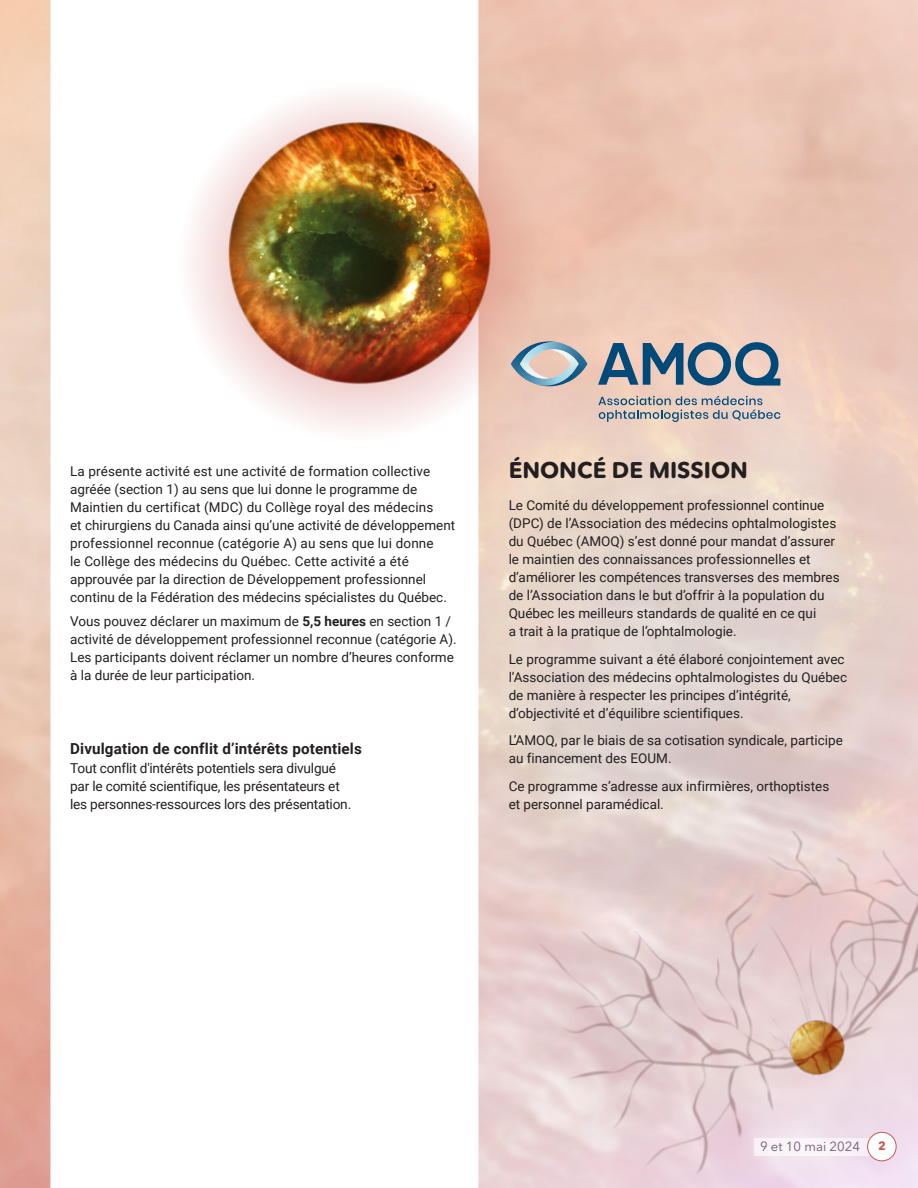
<style>
.page{position:relative;width:918px;height:1188px;background:#fff}
.page>*{position:absolute;margin:0;border:0;box-sizing:border-box;transform-origin:0 0}
.Sous-titres_petit{font:700 22.5px "Avenir Next Rounded Std";color:#231f20}
.Texte_petit{font:700 15.15px "Roboto";letter-spacing:.01em;color:#231f20}
.Texte_petit-2{font:13.65px/18.1px "Roboto";letter-spacing:-.015em;color:#231f20}
.Texte_petit-3{font:13.5px/18px "Roboto";color:#231f20}
.Texte{font:13.5px/18px "Roboto";color:#231f20}
.t1{font:13.2px "Avenir Next Rounded Std";color:#725a71}
.t2{font:700 12px "Avenir Next Rounded Std";color:#ca5751}
.s1{font-weight:700}
</style>
<div class="page">
<svg style="left:178px;top:81px;width:361px;height:361px;fill:#fbf2f2"></svg>
<img style="left:209px;top:107px;width:304px;height:292px">
<img style="left:511px;top:341px;width:68px;height:45px">
<img style="left:579px;top:342px;width:9px;height:44px">
<img style="left:520px;top:342px;width:59px;height:44px">
<svg style="left:598px;top:342px;width:182px;height:44px;background:#8794a0"></svg>
<svg style="left:598px;top:396px;width:182px;height:26px;background:#bab4b2"></svg>
<img style="left:478px;top:818px;width:440px;height:370px">
<img style="left:765px;top:997px;width:100px;height:100px">
<div style="left:754px;top:1138px;width:124px;height:17px;background:#f9f4f8"></div>
<div style="left:868px;top:1132px;width:28px;height:29px;background:#fff;border-radius:50%"></div>
<div style="left:867px;top:1132px;width:30px;height:29px;border:1px solid #ca5751;border-radius:50%"></div>
<p class="Texte" style="left:70px;top:461px;width:387px">La présente activité est une activité de formation collective agréée (section 1) au sens que lui donne le programme de Maintien du certificat (MDC) du Collège royal des médecins<br>et chirurgiens du Canada ainsi qu’une activité de développement professionnel reconnue (catégorie A) au sens que lui donne<br>le Collège des médecins du Québec. Cette activité a été approuvée par la direction de Développement professionnel continu de la Fédération des médecins spécialistes du Québec.</p>
<p class="Texte" style="left:70px;top:612px;width:388px">Vous pouvez déclarer un maximum de <span class="s1">5,5 heures</span> en section /1 activité de développement professionnel reconnue (catégorie A .( Les participants doivent réclamer un nombre ’d heures conforme<br>laà durée de leur participation.</p>
<p class="Texte_petit" style="left:70px;top:738px;width:293px">Divulgation de conflit ’d intérêts potentiels</p>
<p class="Texte_petit-2" style="left:70px;top:758px;width:271px">Tout conflit 'd intérêts potentiels sera divulgué par le comité scientifique, les présentateurs et</p>
<p class="Texte_petit-2" style="left:70px;top:795px;width:283px">les personnes-ressources lors des présentation.</p>
<p class="Sous-titres_petit" style="left:509px;top:457px;width:241px">ÉNONCÉ DE MISSION</p>
<p class="Texte_petit-3" style="left:509px;top:496px;width:333px">Le Comité du développement professionnel continue (DPC) de ’lAssociation des médecins ophtalmologistes du Québec (AMOQ ’ s) est donné pour mandat ’d assurer le maintien des connaissances professionnelles et<br>’d améliorer les compétences transverses des membres de ’lAssociation dans le but ’doffrir laà population du Québec les meilleurs standards de qualité en ce qui<br>a trait laà pratique de ’lophtalmologie.</p>
<p class="Texte_petit-3" style="left:509px;top:649px;width:340px">Le programme suivant a été élaboré conjointement avec ’lAssociation des médecins ophtalmologistes du Québec de manière à respecter les principes ’d intégrité, ’dobjectivité et ’d équilibre scientifiques.</p>
<p class="Texte_petit-3" style="left:509px;top:731px;width:336px">’LAMOQ, par le biais de sa cotisation syndicale, participe au financement des EOUM.</p>
<p class="Texte_petit-3" style="left:509px;top:777px;width:322px">Ce programme ’s adresse aux infirmières, orthoptistes et personnel paramédical.</p>
<p class="t1" style="left:760px;top:1138px;width:101px">9 et 10 mai 2024</p>
<p class="t2" style="left:878px;top:1138px;width:9px">2</p>
</div>
